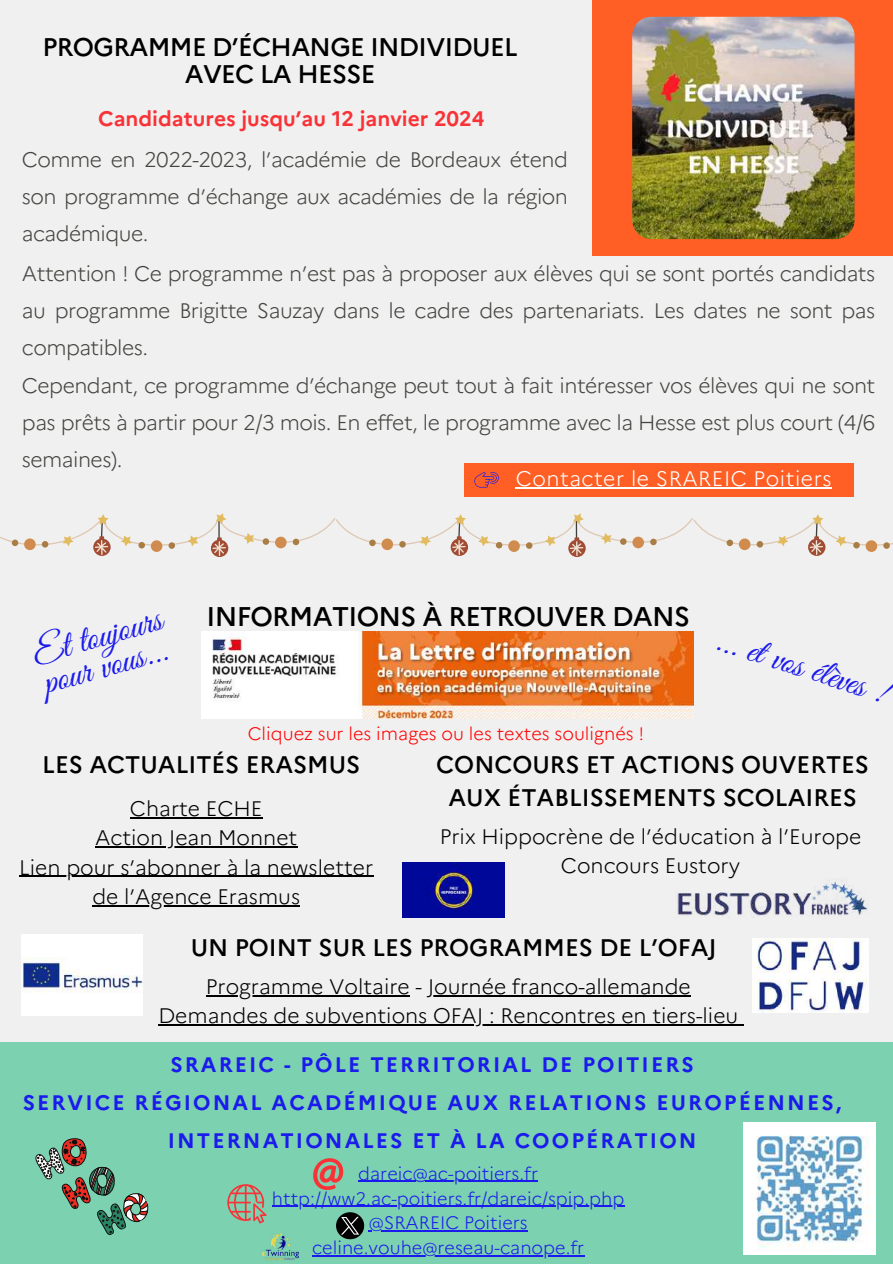
<style>
.page{position:relative;width:893px;height:1264px;background:#fff}
.page>*{position:absolute;margin:0;border:0;box-sizing:border-box;transform-origin:0 0}
.t1{font:37.5px/30.3px "Great Vibes";color:#1a1bec}
.t2{font:500 27px "Marianne";letter-spacing:-.025em;color:#000}
.t3{font:500 25.5px/27px "Marianne";letter-spacing:-.025em;color:#000;text-align:center}
.t4{font:500 24px/32.7px "Marianne";color:#000;text-align:center}
.t5{font:300 21px/37.2px "Marianne";letter-spacing:-.025em;color:#444440}
.t6{font:300 21px/29.2px "Marianne";color:#000;text-align:center}
.t7{font:700 21px/38.2px "Marianne";letter-spacing:.1em;color:#1a1bec;text-align:center}
.t8{font:700 21px "Marianne";color:#f83338}
.t9{font:300 21px "Marianne";letter-spacing:.025em;color:#fff}
.t10{font:300 18px/24.8px "Marianne";color:#1a1bec;text-align:center}
.t11{font:300 18px "Marianne";color:#f00}
</style>
<div class="page">
<div style="left:0;top:0;width:892px;height:1263px;background:#f1f0f0"></div>
<div style="left:0;top:1041px;width:892px;height:222px;background:#7cd1b0"></div>
<svg style="left:227px;top:1184px;width:40px;height:39px"></svg>
<svg style="left:313px;top:1158px;width:30px;height:31px"></svg>
<hr style="left:358px;top:1180px;width:180px;height:1px;background:#1a1bec">
<hr style="left:272px;top:1205px;width:352px;height:1px;background:#1a1bec">
<hr style="left:368px;top:1230px;width:159px;height:1px;background:#1a1bec">
<hr style="left:312px;top:1255px;width:272px;height:1px;background:#1a1bec">
<img style="left:743px;top:1122px;width:132px;height:131px">
<svg style="left:336px;top:1212px;width:28px;height:27px"></svg>
<img style="left:262px;top:1233px;width:36px;height:27px">
<div style="left:591px;top:0;width:301px;height:256px;background:#ff5f24"></div>
<img style="left:632px;top:17px;width:222px;height:222px;border-radius:19px">
<div style="left:464px;top:462px;width:390px;height:34px;background:#ff5f24"></div>
<hr style="left:515px;top:487px;width:317px;height:1px;background:#fff">
<svg style="left:474px;top:472px;width:24px;height:15px"></svg>
<svg style="left:35px;top:1138px;width:114px;height:97px"></svg>
<svg style="left:0;top:513px;width:892px;height:43px"></svg>
<img style="left:201px;top:631px;width:492px;height:87px">
<hr style="left:206px;top:995px;width:204px;height:1px;background:#000">
<hr style="left:427px;top:995px;width:263px;height:1px;background:#000">
<hr style="left:158px;top:1024px;width:580px;height:1px;background:#000">
<img style="left:22px;top:934px;width:120px;height:81px">
<img style="left:752px;top:938px;width:116px;height:74px">
<img style="left:403px;top:862px;width:101px;height:55px">
<img style="left:677px;top:878px;width:191px;height:39px">
<hr style="left:130px;top:817px;width:132px;height:1px;background:#000">
<hr style="left:95px;top:846px;width:202px;height:1px;background:#000">
<hr style="left:19px;top:875px;width:354px;height:1px;background:#000">
<hr style="left:92px;top:905px;width:208px;height:1px;background:#000">
<p class="t3" style="left:43px;top:33px;width:476px">PROGRAMME D’ÉCHANGE INDIVIDUEL<br>AVEC LA HESSE</p>
<p class="t8" style="left:98px;top:105px;width:388px">Candidatures jusqu’au 12 janvier 2024</p>
<p class="t5" style="left:22px;top:141px;width:547px;text-align:justify">Comme en 2022-2023, l’académie de Bordeaux étend son programme d’échange aux académies de la région académique.</p>
<p class="t5" style="left:22px;top:255px;width:854px">Attention ! Ce programme n’est pas à proposer aux élèves qui se sont portés candidats au programme Brigitte Sauzay dans le cadre des partenariats. Les dates ne sont pas compatibles.<br>Cependant, ce programme d’échange peut tout à fait intéresser vos élèves qui ne sont pas prêts à partir pour 2/3 mois. En effet, le programme avec la Hesse est plus court (4/6 semaines).</p>
<p class="t9" style="left:515px;top:465px;width:317px">Contacter le SRAREIC Poitiers</p>
<h1 class="t1" style="left:29px;top:642px;width:135px;rotate:-16deg">Et toujours pour vous...</h1>
<p class="t2" style="left:206px;top:599px;width:485px">INFORMATIONS À RETROUVER DANS</p>
<p class="t11" style="left:248px;top:722px;width:397px">Cliquez sur les images ou les textes soulignés !</p>
<h1 class="t1" style="left:720px;top:625px;width:181px;rotate:18deg">... et vos élèves !</h1>
<p class="t4" style="left:42px;top:748px;width:319px">LES ACTUALITÉS ERASMUS</p>
<p class="t6" style="left:19px;top:794px;width:355px">Charte ECHE<br>Action Jean Monnet<br>Lien pour s’abonner à la newsletter de l’Agence Erasmus</p>
<p class="t4" style="left:436px;top:748px;width:434px">CONCOURS ET ACTIONS OUVERTES<br>AUX ÉTABLISSEMENTS SCOLAIRES</p>
<p class="t6" style="left:439px;top:821px;width:423px">Prix Hippocrène de l’éducation à l’Europe<br>Concours Eustory</p>
<p class="t4" style="left:191px;top:930px;width:527px">UN POINT SUR LES PROGRAMMES DE L’OFAJ</p>
<p class="t6" style="left:158px;top:971px;width:581px">Programme Voltaire - Journée franco-allemande<br>Demandes de subventions OFAJ : Rencontres en tiers-lieu</p>
<p class="t7" style="left:23px;top:1045px;width:820px">SRAREIC - PÔLE TERRITORIAL DE POITIERS<br>SERVICE RÉGIONAL ACADÉMIQUE AUX RELATIONS EUROPÉENNES,<br>INTERNATIONALES ET À LA COOPÉRATION</p>
<p class="t10" style="left:272px;top:1160px;width:354px">dareic@ac-poitiers.fr http://ww2.ac-poitiers.fr/dareic/spip.php @SRAREIC Poitiers celine.vouhe@reseau-canope.fr</p>
</div>
